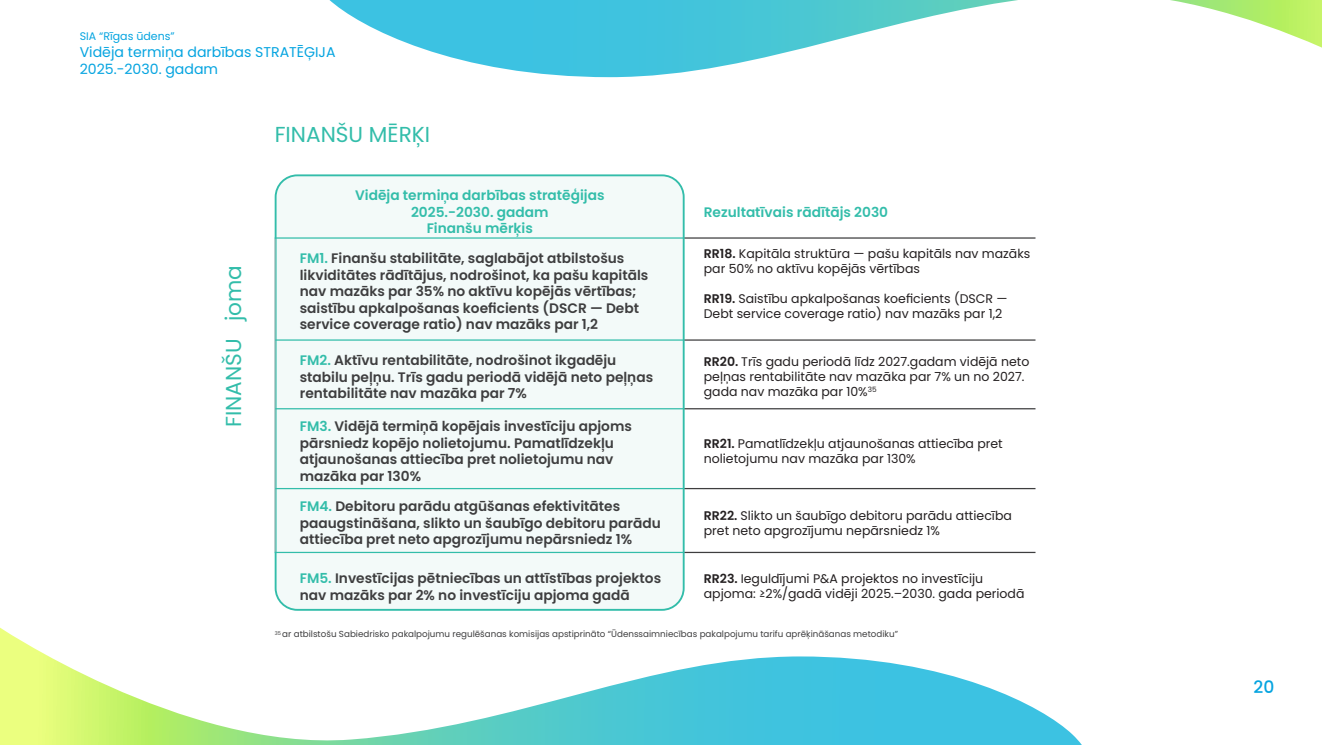
<style>
.page{position:relative;width:1322px;height:745px;background:#fff}
.page>*{position:absolute;margin:0;border:0;box-sizing:border-box;transform-origin:0 0}
.t1{font:21.62px "Poppins";color:#33bdaa}
.t2{font:500 17.12px "Poppins";color:#05a4e0}
.t3{font:14.12px/17px "Poppins";color:#05a4e0}
.t4{font:600 13.75px/16.5px "Poppins";color:#3e3e3f}
.t5{font:600 13.75px "Poppins";color:#33bdaa}
.t6{font:12.5px/15px "Poppins";color:#231f20}
.t7{font:11px "Poppins";color:#05a4e0}
.t8{font:8.75px "Poppins";color:#3e3e3f}
.s1{color:#33bdaa}
.s2{font-weight:600}
</style>
<div class="page">
<svg style="left:329px;top:0;width:993px;height:78px"></svg>
<div style="left:276px;top:175px;width:408px;height:434px;background:#f3faf9;border-radius:22px"></div>
<div style="left:275px;top:174px;width:409px;height:436px;border:2px solid #33bdaa;border-radius:22px"></div>
<hr style="left:275px;top:238px;width:1px;height:102px;background:#bcbec0">
<hr style="left:275px;top:340px;width:1px;height:68px;background:#bcbec0">
<hr style="left:275px;top:408px;width:1px;height:80px;background:#bcbec0">
<hr style="left:275px;top:488px;width:1px;height:63px;background:#bcbec0">
<hr style="left:275px;top:237px;width:409px;height:1px;background:#33bdaa">
<hr style="left:275px;top:339px;width:409px;height:1px;background:#33bdaa">
<hr style="left:275px;top:408px;width:409px;height:1px;background:#33bdaa">
<hr style="left:275px;top:487px;width:409px;height:2px;background:#33bdaa">
<hr style="left:275px;top:551px;width:409px;height:1px;background:#33bdaa">
<hr style="left:684px;top:237px;width:351px;height:1px;background:#3e3e3f">
<hr style="left:684px;top:339px;width:351px;height:1px;background:#3e3e3f">
<hr style="left:684px;top:408px;width:351px;height:1px;background:#3e3e3f">
<hr style="left:684px;top:487px;width:351px;height:2px;background:#3e3e3f">
<hr style="left:684px;top:551px;width:351px;height:1px;background:#3e3e3f">
<svg style="left:0;top:627px;width:1081px;height:117px"></svg>
<p class="t7" style="left:80px;top:30px;width:96px">SIA “Rīgas ūdens”</p>
<p class="t3" style="left:80px;top:43px;width:257px">Vidēja termiņa darbības STRATĒĢIJA<br>2025.-2030. gadam</p>
<p class="t1" style="left:221px;top:427px;width:163px;rotate:-90deg">FINANŠU joma</p>
<p class="t1" style="left:275px;top:122px;width:157px">FINANŠU MĒRĶI</p>
<p class="t5" style="left:355px;top:187px;width:251px">Vidēja termiņa darbības stratēģijas</p>
<p class="t5" style="left:411px;top:203px;width:139px">2025.-2030. gadam</p>
<p class="t5" style="left:427px;top:220px;width:108px">Finanšu mērķis</p>
<p class="t5" style="left:704px;top:203px;width:186px">Rezultatīvais rādītājs 2030</p>
<p class="t4" style="left:300px;top:250px;width:350px"><span class="s1">FM1.</span> Finanšu stabilitāte, saglabājot atbilstošus likviditātes rādītājus, nodrošinot, ka pašu kapitāls nav mazāks par 35% no aktīvu kopējās vērtības; saistību apkalpošanas koeficients (DSCR — Debt service coverage ratio) nav mazāks par 1,2</p>
<p class="t6" style="left:704px;top:246px;width:328px"><span class="s2">RR18.</span> Kapitāla struktūra — pašu kapitāls nav mazāks par 50% no aktīvu kopējās vērtības</p>
<p class="t6" style="left:704px;top:291px;width:305px"><span class="s2">RR19.</span> Saistību apkalpošanas koeficients (DSCR —<br>Debt service coverage ratio) nav mazāks par 1,2</p>
<p class="t4" style="left:300px;top:352px;width:355px"><span class="s1">FM2.</span> Aktīvu rentabilitāte, nodrošinot ikgadēju stabilu peļņu. Trīs gadu periodā vidējā neto peļņas rentabilitāte nav mazāka par 7%</p>
<p class="t6" style="left:704px;top:354px;width:327px"><span class="s2">RR20.</span> Trīs gadu periodā līdz 2027.gadam vidējā neto peļņas rentabilitāte nav mazāka par 7% un no 2027. gada nav mazāka par 10%<sup>35</sup></p>
<p class="t4" style="left:300px;top:418px;width:334px"><span class="s1">FM3.</span> Vidējā termiņā kopējais investīciju apjoms pārsniedz kopējo nolietojumu. Pamatlīdzekļu atjaunošanas attiecība pret nolietojumu nav mazāka par 130%</p>
<p class="t6" style="left:704px;top:435px;width:300px"><span class="s2">RR21.</span> Pamatlīdzekļu atjaunošanas attiecība pret nolietojumu nav mazāka par 130%</p>
<p class="t4" style="left:300px;top:498px;width:362px"><span class="s1">FM4.</span> Debitoru parādu atgūšanas efektivitātes paaugstināšana, slikto un šaubīgo debitoru parādu attiecība pret neto apgrozījumu nepārsniedz 1%</p>
<p class="t6" style="left:704px;top:507px;width:310px"><span class="s2">RR22.</span> Slikto un šaubīgo debitoru parādu attiecība pret neto apgrozījumu nepārsniedz 1%</p>
<p class="t4" style="left:300px;top:570px;width:363px"><span class="s1">FM5.</span> Investīcijas pētniecības un attīstības projektos nav mazāks par 2% no investīciju apjoma gadā</p>
<p class="t6" style="left:704px;top:571px;width:322px"><span class="s2">RR23.</span> Ieguldījumi P&amp;A projektos no investīciju apjoma: ≥2%/gadā vidēji 2025.–2030. gada periodā</p>
<p class="t8" style="left:275px;top:629px;width:625px"><sup>35</sup> ar atbilstošu Sabiedrisko pakalpojumu regulēšanas komisijas apstiprināto “Ūdenssaimniecības pakalpojumu tarifu aprēķināšanas metodiku”</p>
<p class="t2" style="left:1253px;top:676px;width:22px">20</p>
</div>
